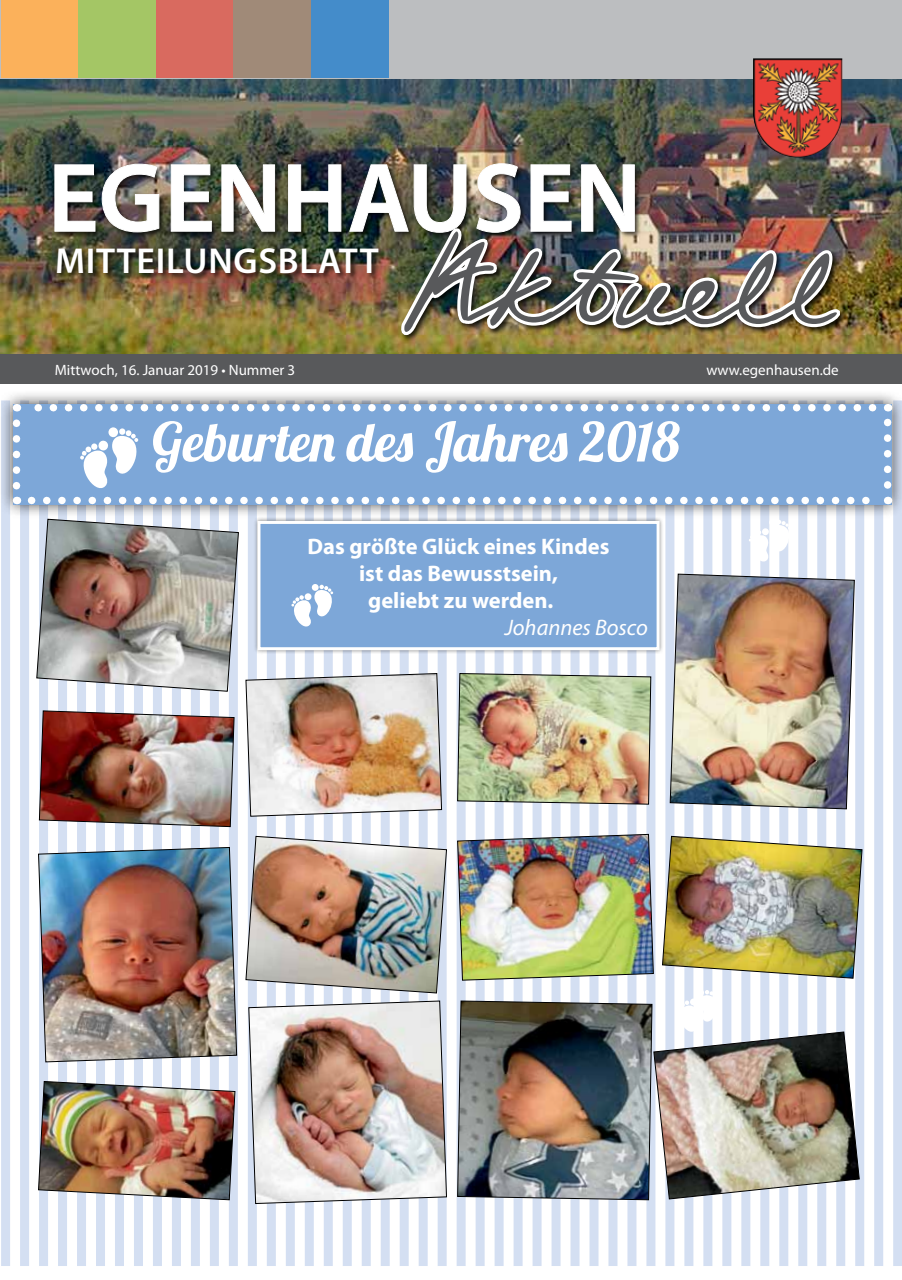
<style>
.page{position:relative;width:902px;height:1280px;background:#fff}
.page>*{position:absolute;margin:0;border:0;box-sizing:border-box;transform-origin:0 0}
.t1{font:125.25px "Federico Handwriting";color:#58595b}
.t2{font:600 98.4px "Myriad Pro";color:#fff}
.t3{font:54px "Lobster 1.4";color:#fff}
.t4{font:600 36.15px "Myriad Pro";letter-spacing:.02em;color:#fff}
.t5{font:700 22.5px/27px "Myriad Pro";color:#fff;text-align:center}
.t6{font:italic 22.5px "Myriad Pro";color:#fff}
.t7{font:15px "Myriad Pro";color:#fff}
</style>
<div class="page">
<img style="left:1px;top:78px;width:900px;height:277px">
<div style="left:0;top:0;width:901px;height:78px;background:#bcbec0"></div>
<div style="left:1px;top:1px;width:77px;height:77px;background:#fbb15b"></div>
<div style="left:78px;top:1px;width:78px;height:77px;background:#a4c665"></div>
<div style="left:156px;top:1px;width:77px;height:77px;background:#d96a5f"></div>
<div style="left:233px;top:1px;width:78px;height:77px;background:#a08a78"></div>
<div style="left:311px;top:1px;width:77px;height:77px;background:#448cca"></div>
<div style="left:1px;top:355px;width:900px;height:29px;background:#58595b"></div>
<div style="left:54px;top:162px;width:587px;height:78px;background:#000;opacity:.75"></div>
<img style="left:54px;top:163px;width:105px;height:70px">
<img style="left:170px;top:164px;width:42px;height:68px">
<img style="left:221px;top:164px;width:54px;height:68px">
<svg style="left:288px;top:164px;width:53px;height:68px;background:#2f3734"></svg>
<div style="left:56px;top:247px;width:330px;height:34px;background:#000;opacity:.75"></div>
<div style="left:399px;top:227px;width:448px;height:115px;background:#000;opacity:.8"></div>
<img style="left:349px;top:163px;width:492px;height:175px">
<img style="left:753px;top:58px;width:89px;height:99px">
<div style="left:1px;top:400px;width:9px;height:866px;background:#d4dff2"></div>
<div style="left:20px;top:400px;width:9px;height:866px;background:#d4dff2"></div>
<div style="left:39px;top:400px;width:9px;height:866px;background:#d4dff2"></div>
<div style="left:58px;top:400px;width:9px;height:866px;background:#d4dff2"></div>
<div style="left:77px;top:400px;width:9px;height:866px;background:#d4dff2"></div>
<div style="left:96px;top:400px;width:9px;height:866px;background:#d4dff2"></div>
<div style="left:115px;top:400px;width:9px;height:866px;background:#d4dff2"></div>
<div style="left:134px;top:400px;width:9px;height:866px;background:#d4dff2"></div>
<div style="left:153px;top:400px;width:9px;height:866px;background:#d4dff2"></div>
<div style="left:172px;top:400px;width:9px;height:866px;background:#d4dff2"></div>
<div style="left:191px;top:400px;width:9px;height:866px;background:#d4dff2"></div>
<div style="left:210px;top:400px;width:9px;height:866px;background:#d4dff2"></div>
<div style="left:229px;top:400px;width:9px;height:866px;background:#d4dff2"></div>
<div style="left:248px;top:400px;width:9px;height:866px;background:#d4dff2"></div>
<div style="left:267px;top:400px;width:9px;height:866px;background:#d4dff2"></div>
<div style="left:286px;top:400px;width:9px;height:866px;background:#d4dff2"></div>
<div style="left:305px;top:400px;width:9px;height:866px;background:#d4dff2"></div>
<div style="left:324px;top:400px;width:9px;height:866px;background:#d4dff2"></div>
<div style="left:343px;top:400px;width:9px;height:866px;background:#d4dff2"></div>
<div style="left:362px;top:400px;width:9px;height:866px;background:#d4dff2"></div>
<div style="left:380px;top:400px;width:9px;height:866px;background:#d4dff2"></div>
<div style="left:399px;top:400px;width:9px;height:866px;background:#d4dff2"></div>
<div style="left:418px;top:400px;width:9px;height:866px;background:#d4dff2"></div>
<div style="left:437px;top:400px;width:9px;height:866px;background:#d4dff2"></div>
<div style="left:456px;top:400px;width:9px;height:866px;background:#d4dff2"></div>
<div style="left:475px;top:400px;width:9px;height:866px;background:#d4dff2"></div>
<div style="left:494px;top:400px;width:9px;height:866px;background:#d4dff2"></div>
<div style="left:513px;top:400px;width:9px;height:866px;background:#d4dff2"></div>
<div style="left:532px;top:400px;width:9px;height:866px;background:#d4dff2"></div>
<div style="left:551px;top:400px;width:9px;height:866px;background:#d4dff2"></div>
<div style="left:570px;top:400px;width:9px;height:866px;background:#d4dff2"></div>
<div style="left:589px;top:400px;width:9px;height:866px;background:#d4dff2"></div>
<div style="left:608px;top:400px;width:9px;height:866px;background:#d4dff2"></div>
<div style="left:627px;top:400px;width:9px;height:866px;background:#d4dff2"></div>
<div style="left:646px;top:400px;width:9px;height:866px;background:#d4dff2"></div>
<div style="left:665px;top:400px;width:9px;height:866px;background:#d4dff2"></div>
<div style="left:684px;top:400px;width:9px;height:866px;background:#d4dff2"></div>
<div style="left:703px;top:400px;width:9px;height:866px;background:#d4dff2"></div>
<div style="left:722px;top:400px;width:9px;height:866px;background:#d4dff2"></div>
<div style="left:741px;top:400px;width:9px;height:866px;background:#d4dff2"></div>
<div style="left:760px;top:400px;width:9px;height:866px;background:#d4dff2"></div>
<div style="left:779px;top:400px;width:9px;height:866px;background:#d4dff2"></div>
<div style="left:798px;top:400px;width:9px;height:866px;background:#d4dff2"></div>
<div style="left:817px;top:400px;width:9px;height:866px;background:#d4dff2"></div>
<div style="left:836px;top:400px;width:9px;height:866px;background:#d4dff2"></div>
<div style="left:855px;top:400px;width:9px;height:866px;background:#d4dff2"></div>
<div style="left:874px;top:400px;width:9px;height:866px;background:#d4dff2"></div>
<div style="left:893px;top:400px;width:8px;height:866px;background:#d4dff2"></div>
<div style="left:0;top:390px;width:901px;height:129px;background:#000;opacity:.75"></div>
<svg style="left:13px;top:404px;width:878px;height:100px;background:#87aedb"></svg>
<div style="left:253px;top:516px;width:411px;height:138px;background:#000;opacity:.5"></div>
<svg style="left:256px;top:519px;width:405px;height:133px;background:#87add9"></svg>
<img style="left:36px;top:519px;width:203px;height:173px">
<img style="left:39px;top:710px;width:195px;height:117px">
<img style="left:38px;top:847px;width:199px;height:215px">
<img style="left:38px;top:1081px;width:197px;height:119px">
<img style="left:245px;top:673px;width:197px;height:144px">
<img style="left:248px;top:1000px;width:199px;height:204px">
<img style="left:245px;top:836px;width:202px;height:157px">
<img style="left:669px;top:574px;width:185px;height:235px">
<img style="left:457px;top:673px;width:194px;height:132px">
<img style="left:457px;top:834px;width:196px;height:147px">
<img style="left:662px;top:836px;width:200px;height:143px">
<svg style="left:285px;top:585px;width:54px;height:44px"></svg>
<img style="left:457px;top:990px;width:402px;height:210px">
<svg style="left:749px;top:520px;width:40px;height:44px"></svg>
<h2 class="t2" style="left:48px;top:136px;width:595px">EGENHAUSEN</h2>
<h1 class="t1" style="left:403px;top:206px;width:430px">Aktuell</h1>
<h3 class="t4" style="left:55px;top:238px;width:325px">MITTEILUNGSBLATT</h3>
<p class="t7" style="left:55px;top:360px;width:242px">Mittwoch, 16. Januar 2019 • Nummer 3</p>
<h3 class="t3" style="left:152px;top:407px;width:529px">Geburten des Jahres 2018</h3>
<p class="t5" style="left:307px;top:532px;width:303px">Das größte Glück eines Kindes ist das Bewusstsein,<br>geliebt zu werden.</p>
<p class="t6" style="left:504px;top:615px;width:145px">Johannes Bosco</p>
<p class="t7" style="left:706px;top:361px;width:134px">www.egenhausen.de</p>
</div>
